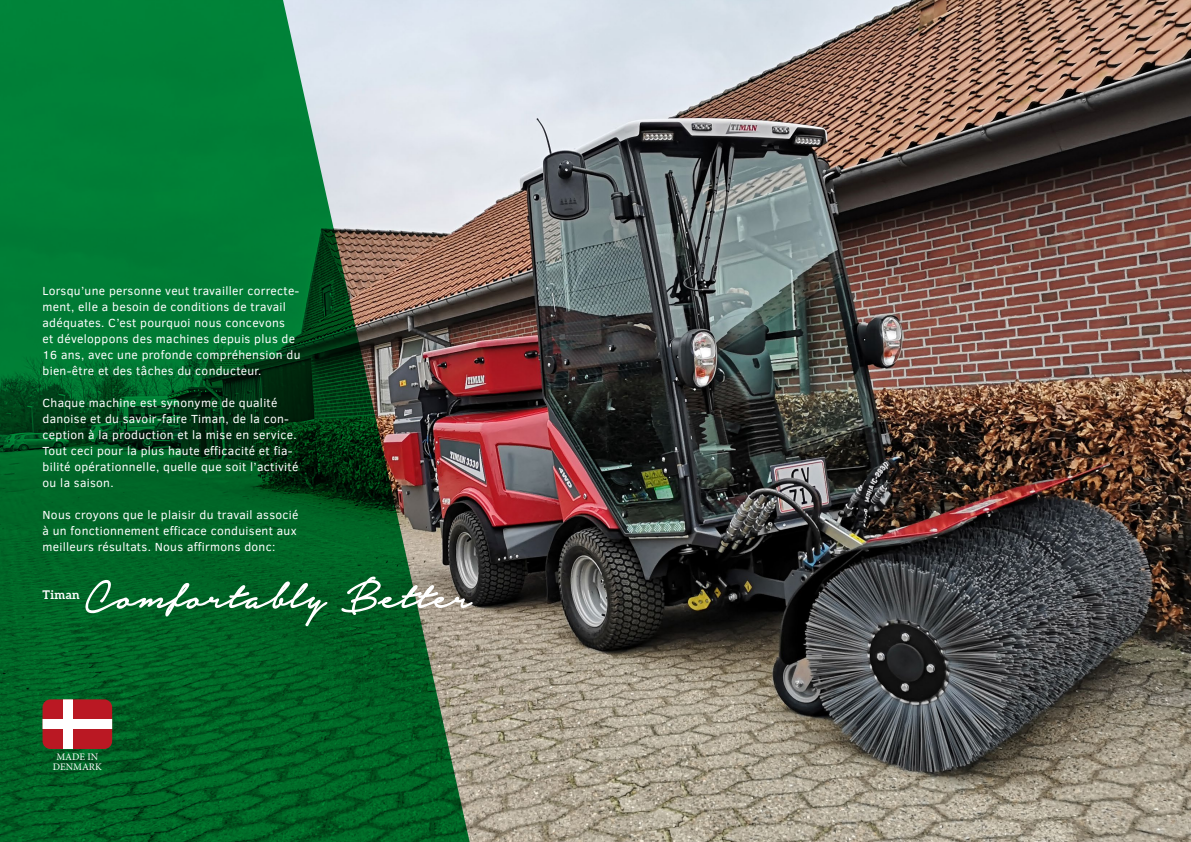
<style>
.page{position:relative;width:1191px;height:842px;background:#fff}
.page>*{position:absolute;margin:0;border:0;box-sizing:border-box;transform-origin:0 0}
.t1{font:12px/16px "Clear Sans";letter-spacing:.025em;color:#fff}
.t2{font:700 12px "Aleo";letter-spacing:.025em;color:#fff}
.t3{font:10px/10px "Minion Pro";color:#fff;text-align:center}
</style>
<div class="page">
<img style="left:473px;top:0;width:718px;height:842px">
<svg style="left:0;top:0;width:473px;height:842px;background:#257342"></svg>
<svg style="left:71px;top:576px;width:402px;height:55px;background:#31784a"></svg>
<div style="left:43px;top:699px;width:69px;height:50px;background:#ba1823"></div>
<div style="left:63px;top:699px;width:9px;height:50px;background:#fff"></div>
<div style="left:43px;top:719px;width:69px;height:10px;background:#fff"></div>
<p class="t1" style="left:43px;top:283px;width:259px">Lorsqu’une personne veut travailler correcte&shy;ment, elle a besoin de conditions de travail adéquates. C’est pourquoi nous concevons<br>et développons des machines depuis plus de 16 ans, avec une profonde compréhension du bien-être et des tâches du conducteur.</p>
<p class="t1" style="left:43px;top:395px;width:257px">Chaque machine est synonyme de qualité danoise et du savoir-faire Timan, de la con&shy;ception à la production et la mise en service.<br>Tout ceci pour la plus haute efficacité et fia&shy;bilité opérationnelle, quelle que soit l’activité ou la saison.</p>
<p class="t1" style="left:43px;top:507px;width:257px">Nous croyons que le plaisir du travail associé à un fonctionnement efficace conduisent aux meilleurs résultats. Nous affirmons donc:</p>
<p class="t2" style="left:43px;top:588px;width:39px">Timan</p>
<p class="t3" style="left:53px;top:752px;width:51px">MADE IN<br>DENMARK</p>
</div>
